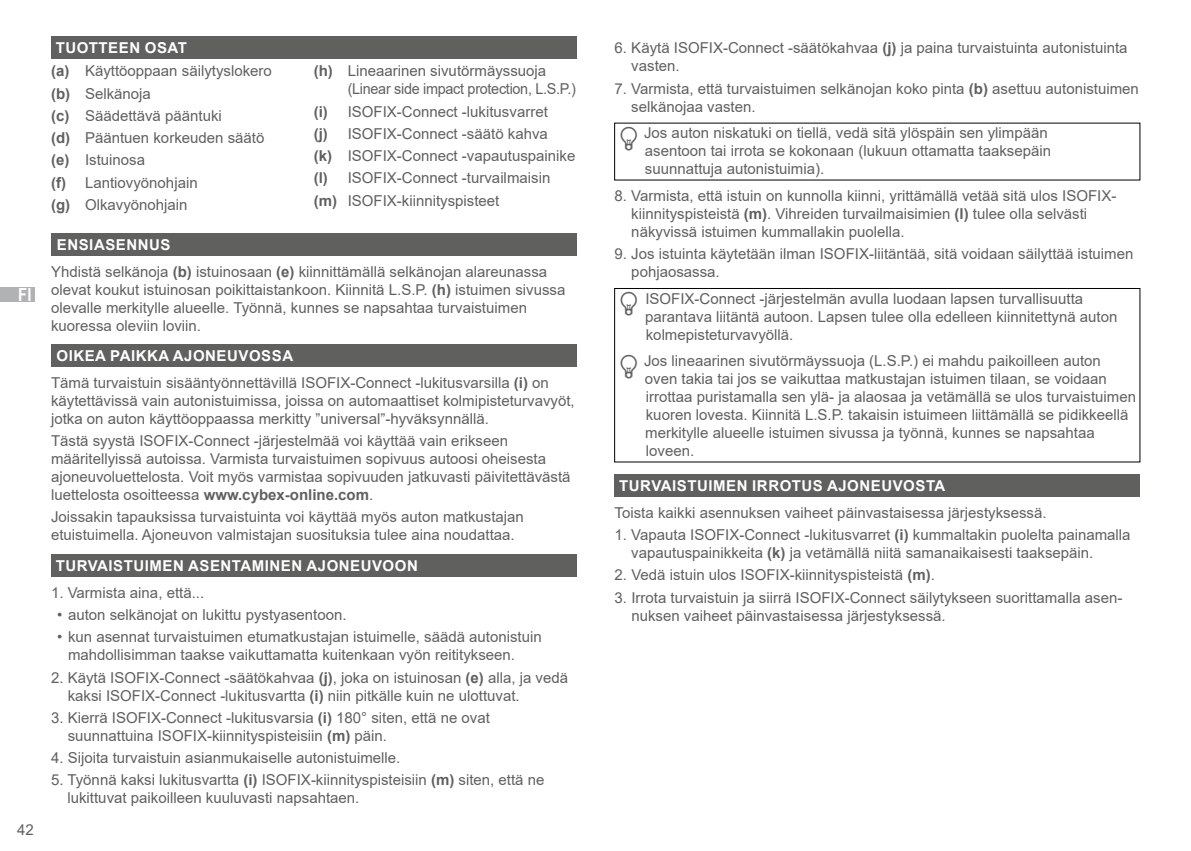
<style>
.page{position:relative;width:1191px;height:851px;background:#fff}
.page>*{position:absolute;margin:0;border:0;box-sizing:border-box;transform-origin:0 0}
.t1{font:700 18px "Arial Narrow";color:#fff}
.t2{font:15px/18px "Arial";color:#60605f}
.t3{font:700 15px "Arial";letter-spacing:.035em;color:#fff}
.s1{font-weight:700;color:#fff}
.s2{font-weight:700}
</style>
<div class="page">
<div style="left:51px;top:37px;width:525px;height:22px;background:#60605f"></div>
<div style="left:51px;top:233px;width:525px;height:23px;background:#60605f"></div>
<div style="left:51px;top:344px;width:525px;height:23px;background:#60605f"></div>
<div style="left:51px;top:554px;width:525px;height:23px;background:#60605f"></div>
<div style="left:614px;top:288px;width:526px;height:174px;border:1px solid #000"></div>
<div style="left:614px;top:474px;width:526px;height:23px;background:#60605f"></div>
<div style="left:0;top:286px;width:34px;height:15px;background:#b1b2b3"></div>
<p class="t1" style="left:18px;top:280px;width:15px">FI</p>
<p class="t2" style="left:17px;top:820px;width:18px">42</p>
<p class="t2" style="left:51px;top:37px;width:222px;line-height:22.2px;text-indent:5px"><span class="s1">TUOTTEEN OSAT<br></span><span class="s2">(a)</span> Käyttöoppaan säilytyslokero <span class="s2">(b)</span> Selkänoja<br><span class="s2">(c)</span> Säädettävä pääntuki<br><span class="s2">(d)</span> Pääntuen korkeuden säätö <span class="s2">(e)</span> Istuinosa<br><span class="s2">(f)</span> Lantiovyönohjain<br><span class="s2">(g)</span> Olkavyönohjain</p>
<p class="t2" style="left:348px;top:62px;width:230px;text-indent:-34px"><span class="s2">(h)</span> Lineaarinen sivutörmäyssuoja (Linear side impact protection, L.S.P.)</p>
<p class="t2" style="left:314px;top:100px;width:263px;line-height:22.2px"><span class="s2">(i)</span> ISOFIX-Connect -lukitusvarret<br><span class="s2">(j)</span> ISOFIX-Connect -säätö kahva<br><span class="s2">(k)</span> ISOFIX-Connect -vapautuspainike <span class="s2">(l)</span> ISOFIX-Connect -turvailmaisin <span class="s2">(m)</span> ISOFIX-kiinnityspisteet</p>
<p class="t2" style="left:51px;top:231px;width:498px;line-height:26.4px;text-indent:6px"><span class="s1">ENSIASENNUS<br></span>Yhdistä selkänoja <span class="s2">(b)</span> istuinosaan <span class="s2">(e)</span> kiinnittämällä selkänojan alareunassa</p>
<p class="t2" style="left:51px;top:280px;width:516px">olevat koukut istuinosan poikittaistankoon. Kiinnitä L.S.P. <span class="s2">(h)</span> istuimen sivussa olevalle merkitylle alueelle. Työnnä, kunnes se napsahtaa turvaistuimen kuoressa oleviin loviin.</p>
<p class="t2" style="left:51px;top:343px;width:499px;line-height:26.4px;text-indent:5px"><span class="s1">OIKEA PAIKKA AJONEUVOSSA<br></span>Tämä turvaistuin sisääntyönnettävillä ISOFIX-Connect -lukitusvarsilla <span class="s2">(i)</span> on</p>
<p class="t2" style="left:51px;top:391px;width:525px">käytettävissä vain autonistuimissa, joissa on automaattiset kolmipisteturvavyöt, jotka on auton käyttöoppaassa merkitty ”universal”-hyväksynnällä.</p>
<p class="t2" style="left:51px;top:432px;width:521px">Tästä syystä ISOFIX-Connect -järjestelmää voi käyttää vain erikseen määritellyissä autoissa. Varmista turvaistuimen sopivuus autoosi oheisesta ajoneuvoluettelosta. Voit myös varmistaa sopivuuden jatkuvasti päivitettävästä luettelosta osoitteessa <span class="s2">www.cybex-online.com</span>.</p>
<p class="t2" style="left:51px;top:508px;width:474px">Joissakin tapauksissa turvaistuinta voi käyttää myös auton matkustajan etuistuimella. Ajoneuvon valmistajan suosituksia tulee aina noudattaa.</p>
<p class="t3" style="left:56px;top:555px;width:364px">TURVAISTUIMEN ASENTAMINEN AJONEUVOON</p>
<p class="t2" style="left:51px;top:583px;width:155px">1. Varmista aina, että...</p>
<p class="t2" style="left:57px;top:605px;width:291px">• auton selkänojat on lukittu pystyasentoon.</p>
<p class="t2" style="left:68px;top:627px;width:475px;text-indent:-11px">• kun asennat turvaistuimen etumatkustajan istuimelle, säädä autonistuin mahdollisimman taakse vaikuttamatta kuitenkaan vyön reititykseen.</p>
<p class="t2" style="left:68px;top:668px;width:502px;text-indent:-17px">2. Käytä ISOFIX-Connect -säätökahvaa <span class="s2">(j)</span>, joka on istuinosan <span class="s2">(e)</span> alla, ja vedä kaksi ISOFIX-Connect -lukitusvartta <span class="s2">(i)</span> niin pitkälle kuin ne ulottuvat.</p>
<p class="t2" style="left:68px;top:708px;width:424px;text-indent:-17px">3. Kierrä ISOFIX-Connect -lukitusvarsia <span class="s2">(i)</span> 180° siten, että ne ovat suunnattuina ISOFIX-kiinnityspisteisiin <span class="s2">(m)</span> päin.</p>
<p class="t2" style="left:51px;top:748px;width:351px">4. Sijoita turvaistuin asianmukaiselle autonistuimelle.</p>
<p class="t2" style="left:67px;top:770px;width:478px;text-indent:-16px">5. Työnnä kaksi lukitusvartta <span class="s2">(i)</span> ISOFIX-kiinnityspisteisiin <span class="s2">(m)</span> siten, että ne lukittuvat paikoilleen kuuluvasti napsahtaen.</p>
<p class="t2" style="left:631px;top:39px;width:498px;text-indent:-17px">6. Käytä ISOFIX-Connect -säätökahvaa <span class="s2">(j)</span> ja paina turvaistuinta autonistuinta vasten.</p>
<p class="t2" style="left:631px;top:79px;width:509px;text-indent:-17px">7. Varmista, että turvaistuimen selkänojan koko pinta <span class="s2">(b)</span> asettuu autonistuimen selkänojaa vasten.</p>
<p class="t2" style="left:644px;top:124px;width:408px">Jos auton niskatuki on tiellä, vedä sitä ylöspäin sen ylimpään asentoon tai irrota se kokonaan (lukuun ottamatta taaksepäin suunnattuja autonistuimia).</p>
<p class="t2" style="left:631px;top:186px;width:486px;text-indent:-17px">8. Varmista, että istuin on kunnolla kiinni, yrittämällä vetää sitä ulos ISOFIX&shy;kiinnityspisteistä <span class="s2">(m)</span>. Vihreiden turvailmaisimien <span class="s2">(l)</span> tulee olla selvästi näkyvissä istuimen kummallakin puolella.</p>
<p class="t2" style="left:631px;top:245px;width:503px;text-indent:-17px">9. Jos istuinta käytetään ilman ISOFIX-liitäntää, sitä voidaan säilyttää istuimen pohjaosassa.</p>
<p class="t2" style="left:645px;top:289px;width:473px">ISOFIX-Connect -järjestelmän avulla luodaan lapsen turvallisuutta parantava liitäntä autoon. Lapsen tulee olla edelleen kiinnitettynä auton kolmepisteturvavyöllä.</p>
<p class="t2" style="left:644px;top:352px;width:493px">Jos lineaarinen sivutörmäyssuoja (L.S.P.) ei mahdu paikoilleen auton oven takia tai jos se vaikuttaa matkustajan istuimen tilaan, se voidaan irrottaa puristamalla sen ylä- ja alaosaa ja vetämällä se ulos turvaistuimen kuoren lovesta. Kiinnitä L.S.P. takaisin istuimeen liittämällä se pidikkeellä merkitylle alueelle istuimen sivussa ja työnnä, kunnes se napsahtaa loveen.</p>
<p class="t3" style="left:619px;top:475px;width:328px">TURVAISTUIMEN IRROTUS AJONEUVOSTA</p>
<p class="t2" style="left:614px;top:503px;width:433px">Toista kaikki asennuksen vaiheet päinvastaisessa järjestyksessä.</p>
<p class="t2" style="left:631px;top:525px;width:501px;text-indent:-17px">1. Vapauta ISOFIX-Connect -lukitusvarret <span class="s2">(i)</span> kummaltakin puolelta painamalla vapautuspainikkeita <span class="s2">(k)</span> ja vetämällä niitä samanaikaisesti taaksepäin.</p>
<p class="t2" style="left:614px;top:566px;width:322px">2. Vedä istuin ulos ISOFIX-kiinnityspisteistä <span class="s2">(m)</span>.</p>
<p class="t2" style="left:631px;top:588px;width:493px;text-indent:-17px">3. Irrota turvaistuin ja siirrä ISOFIX-Connect säilytykseen suorittamalla asen&shy;nuksen vaiheet päinvastaisessa järjestyksessä.</p>
</div>
